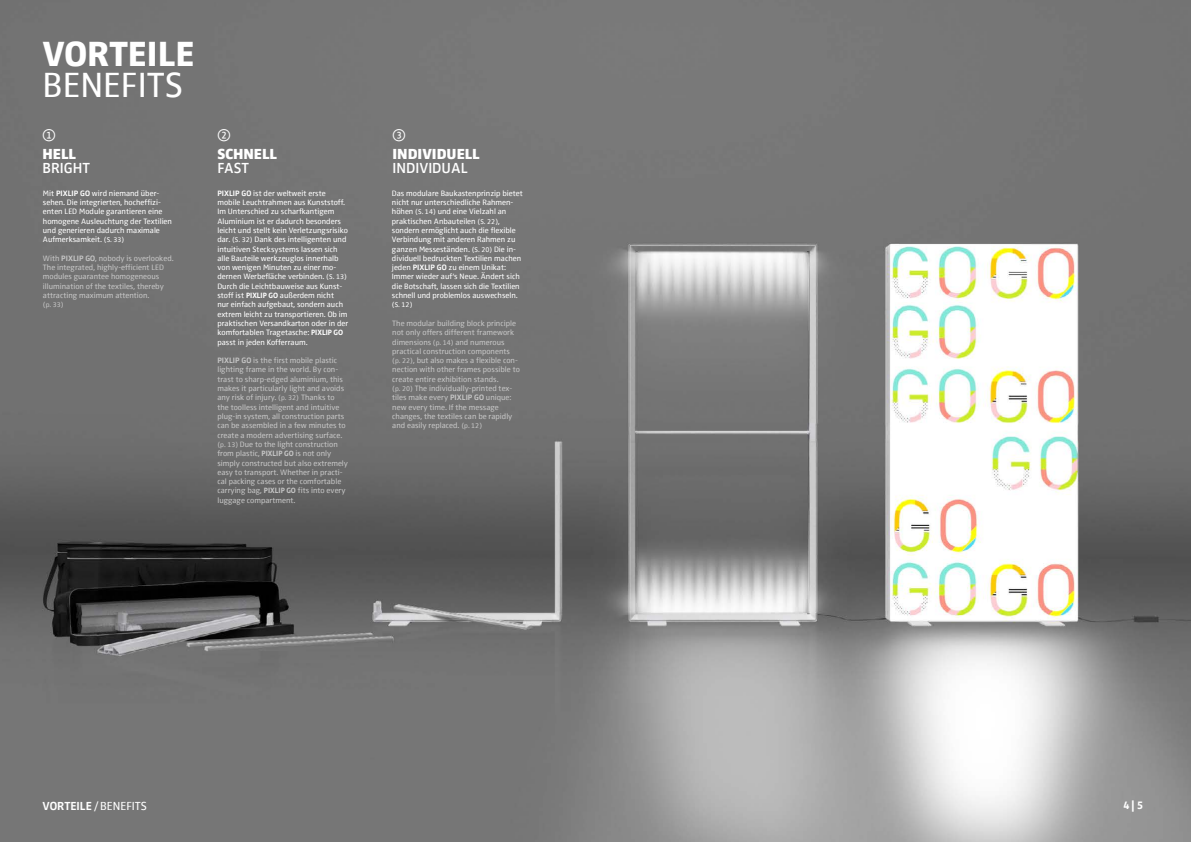
<style>
.page{position:relative;width:1191px;height:842px;background:#fff}
.page>*{position:absolute;margin:0;border:0;box-sizing:border-box;transform-origin:0 0}
.t1{font:800 36px "Zwo Sc Offc";color:#fff}
.t2{font:36px "Zwo Sc Offc";color:#fff}
.t3{font:900 15px "Zwo Offc";color:#fff}
.t4{font:600 15px "Zwo Offc";color:#fff}
.t5{font:15px "Total Sans";color:#fff}
.t6{font:12px "Zwo Sc Offc";color:#fff}
.t7{font:600 12px "Total Sans";color:#fff}
.t8{font:8px/9.3px "Zwo Offc";color:#fff}
.t9{font:8px/9.3px "Zwo Offc";color:#c6c6c6}
.t10{font:7px "Zwo Offc";color:#fff}
.t11{font:7px "Zwo Offc";color:#c6c6c6}
.s1{font-weight:700}
.s2{font-size:7px}
.s3{font-family:"Total Sans";font-weight:600}
</style>
<div class="page">
<img style="left:0;top:0;width:1191px;height:842px">
<h1 class="t1" style="left:43px;top:32px;width:153px">VORTEILE</h1>
<h1 class="t2" style="left:43px;top:63px;width:142px">BENEFITS</h1>
<h2 class="t5" style="left:43px;top:125px;width:15px">➀</h2>
<h2 class="t5" style="left:217px;top:125px;width:15px">➁</h2>
<h2 class="t5" style="left:392px;top:125px;width:15px">➂</h2>
<h2 class="t3" style="left:43px;top:144px;width:35px">HELL</h2>
<h2 class="t4" style="left:43px;top:158px;width:49px">BRIGHT</h2>
<h2 class="t3" style="left:217px;top:144px;width:61px">SCHNELL</h2>
<h2 class="t4" style="left:217px;top:158px;width:33px">FAST</h2>
<h2 class="t3" style="left:392px;top:144px;width:89px">INDIVIDUELL</h2>
<h2 class="t4" style="left:392px;top:158px;width:77px">INDIVIDUAL</h2>
<p class="t8" style="left:43px;top:188px;width:131px">Mit <span class="s1">PIXLIP GO</span> wird niemand über&shy;sehen. Die integrierten, hocheffizi&shy;enten LED Module garantieren eine homogene Ausleuchtung der Textilien und generieren dadurch maximale Aufmerksamkeit. <span class="s2">(S. 33)</span></p>
<p class="t8" style="left:217px;top:188px;width:132px"><span class="s1">PIXLIP GO</span> ist der weltweit erste mobile Leuchtrahmen aus Kunststoff.<br>Im Unterschied zu scharfkantigem Aluminium ist er dadurch besonders leicht und stellt kein Verletzungsrisiko dar. <span class="s2">(S. 32)</span> Dank des intelligenten und intuitiven Stecksystems lassen sich alle Bauteile werkzeuglos innerhalb von wenigen Minuten zu einer mo&shy;dernen Werbefläche verbinden. <span class="s2">(S. 13)<br></span>Durch die Leichtbauweise aus Kunst&shy;stoff ist <span class="s3">PIXLIP GO</span> außerdem nicht<br>nur einfach aufgebaut, sondern auch extrem leicht zu transportieren. Ob im praktischen Versandkarton oder in der komfortablen Tragetasche: <span class="s3">PIXLIP GO </span>passt in jeden Kofferraum.</p>
<p class="t8" style="left:392px;top:189px;width:132px">Das modulare Baukastenprinzip bietet nicht nur unterschiedliche Rahmen&shy;höhen <span class="s2">(S. 14)</span> und eine Vielzahl an praktischen Anbauteilen <span class="s2">(S. 22)</span>, sondern ermöglicht auch die flexible Verbindung mit anderen Rahmen zu ganzen Messeständen. <span class="s2">(S. 20)</span> Die in&shy;dividuell bedruckten Textilien machen jeden <span class="s1">PIXLIP GO</span> zu einem Unikat:<br>Immer wieder auf‘s Neue. Ändert sich die Botschaft, lassen sich die Textilien schnell und problemlos auswechseln.</p>
<p class="t9" style="left:43px;top:254px;width:132px">With <span class="s1">PIXLIP GO</span>, nobody is overlooked.<br>The integrated, highly-efficient LED modules guarantee homogeneous illumination of the textiles, thereby attracting maximum attention.</p>
<p class="t11" style="left:43px;top:301px;width:22px">(p. 33)</p>
<p class="t10" style="left:392px;top:301px;width:22px">(S. 12)</p>
<p class="t9" style="left:392px;top:319px;width:129px">The modular building block principle not only offers different framework dimensions <span class="s2">(p. 14)</span> and numerous practical construction components <span class="s2">(p. 22)</span>, but also makes a flexible con&shy;nection with other frames possible to create entire exhibition stands.<br><span class="s2">(p. 20)</span> The individually-printed tex&shy;tiles make every <span class="s1">PIXLIP GO</span> unique: new every time. If the message changes, the textiles can be rapidly and easily replaced. <span class="s2">(p. 12)</span></p>
<p class="t9" style="left:217px;top:356px;width:132px"><span class="s1">PIXLIP GO</span> is the first mobile plastic lighting frame in the world. By con&shy;trast to sharp-edged aluminium, this makes it particularly light and avoids any risk of injury. <span class="s2">(p. 32)</span> Thanks to the toolless intelligent and intuitive plug-in system, all construction parts can be assembled in a few minutes to create a modern advertising surface. <span class="s2">(p. 13)</span> Due to the light construction from plastic, <span class="s3">PIXLIP GO</span> is not only simply constructed but also extremely easy to transport. Whether in practi&shy;cal packing cases or the comfortable carrying bag, <span class="s3">PIXLIP GO</span> fits into every luggage compartment.</p>
<h3 class="t6" style="left:43px;top:798px;width:106px"><span class="s1">VORTEILE</span>/BENEFITS</h3>
<h3 class="t7" style="left:1123px;top:796px;width:21px">4| 5</h3>
</div>
